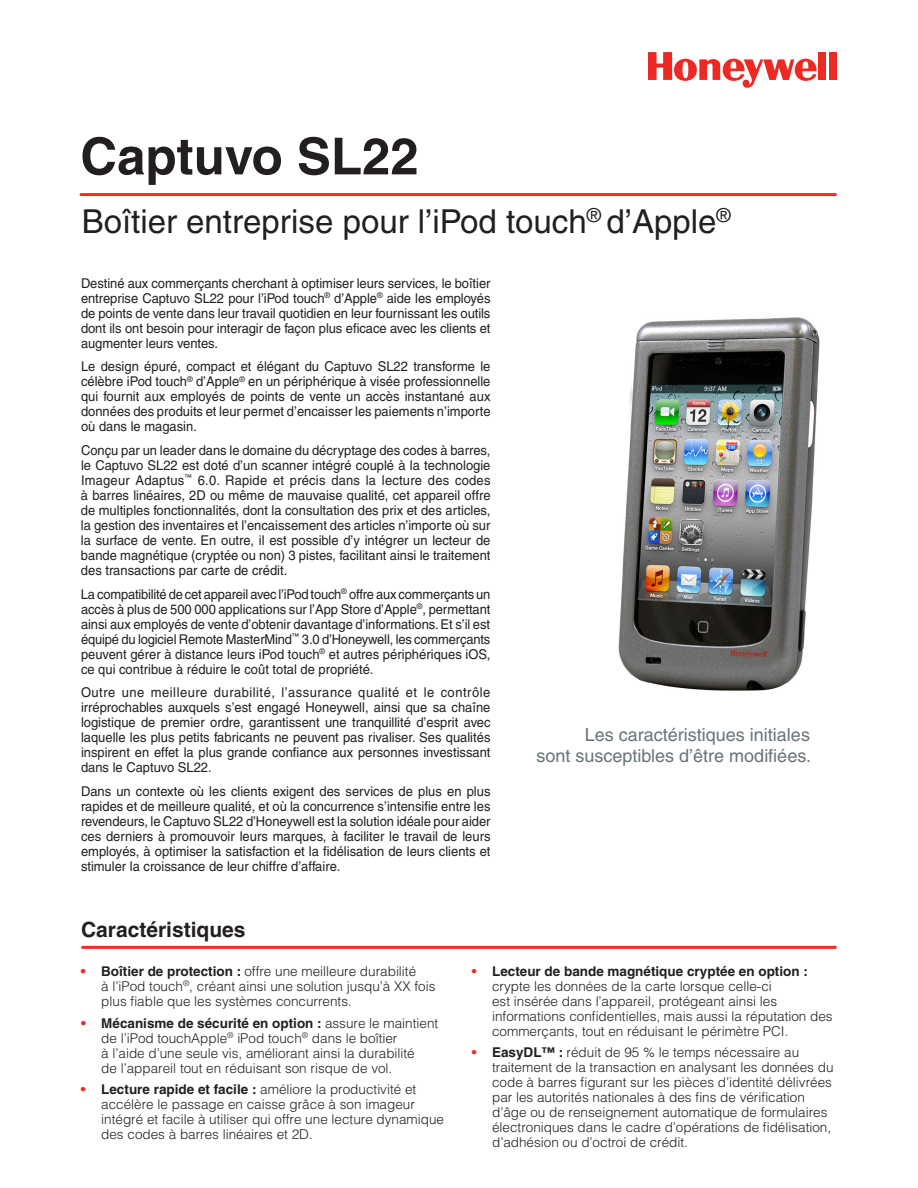
<style>
.page{position:relative;width:918px;height:1188px;background:#fff}
.page>*{position:absolute;margin:0;border:0;box-sizing:border-box;transform-origin:0 0}
.t1{font:700 51px "Helvetica";color:#231f20}
.t2{font:33px "Helvetica";color:#231f20}
.t3{font:700 21px "Helvetica";color:#231f20}
.t4{font:18px/21.6px "Helvetica";color:#687379;text-align:right}
.t5{font:13.5px/15px "Helvetica";color:#231f20;text-align:justify;scale:.96 1}
.t6{font:300 13.5px/15px "Helvetica";color:#231f20}
.s1{font-weight:700;color:#ee2823}
.s2{font-weight:700}
</style>
<div class="page">
<div style="left:818px;top:52px;width:8px;height:28px;background:#ee2823"></div>
<div style="left:829px;top:52px;width:8px;height:28px;background:#ee2823"></div>
<svg style="left:648px;top:52px;width:169px;height:36px"></svg>
<hr style="left:81px;top:193px;width:755px;height:3px;background:#ee2e22">
<hr style="left:82px;top:946px;width:754px;height:3px;background:#ee2e22">
<img style="left:618px;top:317px;width:202px;height:374px">
<h1 class="t1" style="left:80px;top:125px;width:340px">Captuvo SL22</h1>
<h2 class="t2" style="left:82px;top:202px;width:650px">Boîtier entreprise pour l’iPod touch<sup>®</sup> d’Apple<sup>®</sup></h2>
<p class="t5" style="left:81px;top:275px;width:428px">Destiné aux commerçants cherchant à optimiser leurs services, le boîtier entreprise Captuvo SL22 pour l’iPod touch<sup>®</sup> d’Apple<sup>®</sup> aide les employés de points de vente dans leur travail quotidien en leur fournissant les outils dont ils ont besoin pour interagir de façon plus eficace avec les clients et augmenter leurs ventes.</p>
<p class="t5" style="left:81px;top:359px;width:428px">Le design épuré, compact et élégant du Captuvo SL22 transforme le célèbre iPod touch<sup>®</sup> d’Apple<sup>®</sup> en un périphérique à visée professionnelle qui fournit aux employés de points de vente un accès instantané aux données des produits et leur permet d’encaisser les paiements n’importe où dans le magasin.</p>
<p class="t5" style="left:81px;top:443px;width:428px">Conçu par un leader dans le domaine du décryptage des codes à barres, le Captuvo SL22 est doté d’un scanner intégré couplé à la technologie Imageur Adaptus<sup>™</sup> 6.0. Rapide et précis dans la lecture des codes à barres linéaires, 2D ou même de mauvaise qualité, cet appareil offre de multiples fonctionnalités, dont la consultation des prix et des articles, la gestion des inventaires et l’encaissement des articles n’importe où sur la surface de vente. En outre, il est possible d’y intégrer un lecteur de bande magnétique (cryptée ou non) 3 pistes, facilitant ainsi le traitement des transactions par carte de crédit.</p>
<p class="t5" style="left:81px;top:586px;width:428px">La compatibilité de cet appareil avec l’iPod touch<sup>®</sup> offre aux commerçants un accès à plus de 500 000 applications sur l’App Store d’Apple<sup>®</sup>, permettant ainsi aux employés de vente d’obtenir davantage d’informations. Et s’il est équipé du logiciel Remote MasterMind<sup>™</sup> 3.0 d’Honeywell, les commerçants peuvent gérer à distance leurs iPod touch<sup>®</sup> et autres périphériques iOS, ce qui contribue à réduire le coût total de propriété.</p>
<p class="t5" style="left:81px;top:685px;width:428px">Outre une meilleure durabilité, l’assurance qualité et le contrôle irréprochables auxquels s’est engagé Honeywell, ainsi que sa chaîne logistique de premier ordre, garantissent une tranquillité d’esprit avec laquelle les plus petits fabricants ne peuvent pas rivaliser. Ses qualités inspirent en effet la plus grande confiance aux personnes investissant dans le Captuvo SL22.</p>
<p class="t5" style="left:81px;top:784px;width:428px">Dans un contexte où les clients exigent des services de plus en plus rapides et de meilleure qualité, et où la concurrence s’intensifie entre les revendeurs, le Captuvo SL22 d’Honeywell est la solution idéale pour aider ces derniers à promouvoir leurs marques, à faciliter le travail de leurs employés, à optimiser la satisfaction et la fidélisation de leurs clients et stimuler la croissance de leur chiffre d’affaire.</p>
<h3 class="t3" style="left:81px;top:917px;width:166px">Caractéristiques</h3>
<h3 class="t4" style="left:537px;top:724px;width:276px">Les caractéristiques initiales<br>sont susceptibles d’être modifiées.</h3>
<p class="t6" style="left:101px;top:963px;width:336px;text-indent:-20px"><span class="s1">•</span> <span class="s2">Boîtier de protection :</span> offre une meilleure durabilité<br>à l’iPod touch<sup>®</sup>, créant ainsi une solution jusqu’à XX fois plus fiable que les systèmes concurrents.</p>
<p class="t6" style="left:101px;top:1015px;width:339px;text-indent:-20px"><span class="s1">•</span> <span class="s2">Mécanisme de sécurité en option :</span> assure le maintient de l’iPod touchApple<sup>®</sup> iPod touch<sup>®</sup> dans le boîtier<br>à l’aide d’une seule vis, améliorant ainsi la durabilité<br>de l’appareil tout en réduisant son risque de vol.</p>
<p class="t6" style="left:101px;top:1082px;width:344px;text-indent:-20px"><span class="s1">•</span> <span class="s2">Lecture rapide et facile :</span> améliore la productivité et accélère le passage en caisse grâce à son imageur intégré et facile à utiliser qui offre une lecture dynamique des codes à barres linéaires et 2D.</p>
<p class="t6" style="left:492px;top:963px;width:342px;text-indent:-20px"><span class="s1">•</span> <span class="s2">Lecteur de bande magnétique cryptée en option : </span>crypte les données de la carte lorsque celle-ci<br>est insérée dans l’appareil, protégeant ainsi les informations confidentielles, mais aussi la réputation des commerçants, tout en réduisant le périmètre PCI.</p>
<p class="t6" style="left:492px;top:1045px;width:343px;text-indent:-20px"><span class="s1">•</span> <span class="s2">EasyDL™ :</span> réduit de 95 % le temps nécessaire au traitement de la transaction en analysant les données du code à barres figurant sur les pièces d’identité délivrées par les autorités nationales à des fins de vérification d’âge ou de renseignement automatique de formulaires électroniques dans le cadre d’opérations de fidélisation, d’adhésion ou d’octroi de crédit.</p>
</div>
